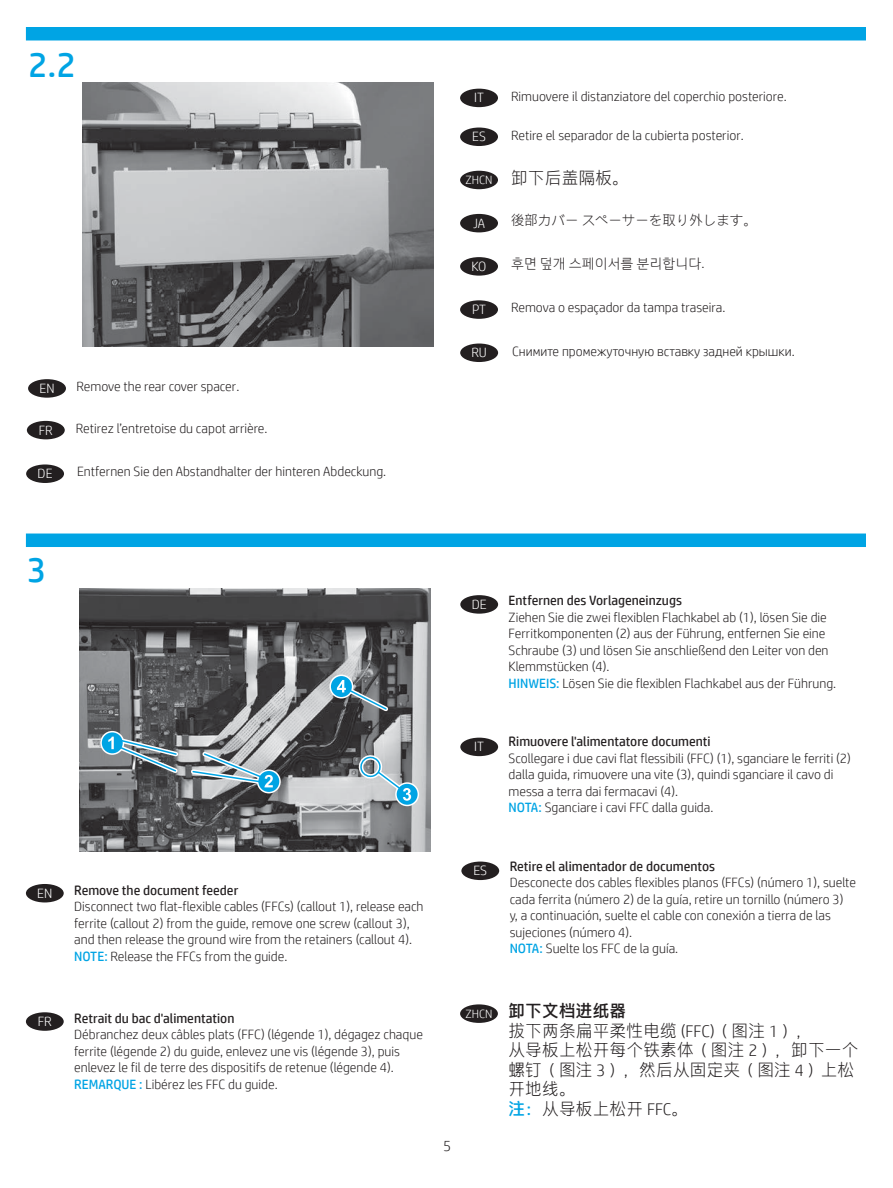
<style>
.page{position:relative;width:893px;height:1188px;background:#fff}
.page>*{position:absolute;margin:0;border:0;box-sizing:border-box;transform-origin:0 0}
.t1{font:36px "HP Simplified";color:#00a4e4}
.t2{font:300 16.8px/19.5px "HP Simplified Hans";color:#231f20}
.t3{font:300 15px "HP Simplified";color:#231f20}
.t4{font:300 13.5px/16.5px "HP Simplified";color:#231f20}
.t5{font:13.5px "HP Simplified";color:#231f20}
.t6{font:300 13.5px "HP Simplified";color:#fff}
.t7{font:300 13.5px "HP Simplified Jpan";color:#231f20}
.t8{font:300 13.5px "HP Simplified Hangeul";color:#231f20}
.t9{font:300 12px "HP Simplified";color:#fff}
.s1{font-weight:400;color:#00a4e4}
.s2{font-weight:400}
.s3{font-family:"HP Simplified"}
</style>
<div class="page">
<div style="left:26px;top:27px;width:840px;height:14px;background:#00a4e4"></div>
<img style="left:82px;top:83px;width:351px;height:263px">
<div style="left:26px;top:534px;width:840px;height:13px;background:#00a4e4"></div>
<img style="left:79px;top:588px;width:351px;height:263px">
<svg style="left:258px;top:770px;width:22px;height:23px"></svg>
<div style="left:257px;top:770px;width:24px;height:23px;border:2px solid #fff;border-radius:50%"></div>
<svg style="left:188px;top:748px;width:85px;height:39px;background:#99abb2"></svg>
<div style="left:396px;top:783px;width:22px;height:22px;background:#00a4e4;border-radius:50%"></div>
<div style="left:395px;top:782px;width:24px;height:24px;border:2px solid #fff;border-radius:50%"></div>
<svg style="left:357px;top:753px;width:54px;height:48px;background:#a2b6be"></svg>
<svg style="left:330px;top:675px;width:23px;height:23px"></svg>
<div style="left:329px;top:675px;width:24px;height:23px;border:2px solid #fff;border-radius:50%"></div>
<svg style="left:337px;top:680px;width:55px;height:35px;background:#5f727b"></svg>
<svg style="left:101px;top:732px;width:22px;height:22px"></svg>
<div style="left:100px;top:731px;width:24px;height:24px;border:2px solid #fff;border-radius:50%"></div>
<svg style="left:108px;top:735px;width:73px;height:42px;background:#70848d"></svg>
<div style="left:28px;top:379px;width:38px;height:19px;background:#231f20;border-radius:50%"></div>
<div style="left:26px;top:884px;width:38px;height:18px;background:#231f20;border-radius:50%"></div>
<div style="left:27px;top:421px;width:38px;height:18px;background:#231f20;border-radius:50%"></div>
<div style="left:26px;top:1012px;width:38px;height:19px;background:#231f20;border-radius:50%"></div>
<div style="left:26px;top:464px;width:38px;height:19px;background:#231f20;border-radius:50%"></div>
<div style="left:460px;top:595px;width:38px;height:19px;background:#231f20;border-radius:50%"></div>
<div style="left:460px;top:89px;width:38px;height:18px;background:#231f20;border-radius:50%"></div>
<div style="left:460px;top:738px;width:38px;height:18px;background:#231f20;border-radius:50%"></div>
<div style="left:460px;top:128px;width:38px;height:18px;background:#231f20;border-radius:50%"></div>
<div style="left:461px;top:862px;width:38px;height:18px;background:#231f20;border-radius:50%"></div>
<div style="left:460px;top:171px;width:38px;height:18px;background:#231f20;border-radius:50%"></div>
<div style="left:460px;top:1004px;width:38px;height:19px;background:#231f20;border-radius:50%"></div>
<div style="left:460px;top:214px;width:38px;height:18px;background:#231f20;border-radius:50%"></div>
<div style="left:460px;top:257px;width:38px;height:19px;background:#231f20;border-radius:50%"></div>
<div style="left:460px;top:300px;width:38px;height:19px;background:#231f20;border-radius:50%"></div>
<div style="left:460px;top:344px;width:38px;height:18px;background:#231f20;border-radius:50%"></div>
<h1 class="t1" style="left:28px;top:41px;width:49px">2.2</h1>
<p class="t6" style="left:40px;top:379px;width:17px">EN</p>
<p class="t4" style="left:76px;top:378px;width:164px">Remove the rear cover spacer.</p>
<p class="t6" style="left:39px;top:421px;width:15px">FR</p>
<p class="t4" style="left:76px;top:420px;width:193px">Retirez l’entretoise du capot arrière.</p>
<p class="t6" style="left:38px;top:465px;width:16px">DE</p>
<p class="t4" style="left:77px;top:463px;width:311px">Entfernen Sie den Abstandhalter der hinteren Abdeckung.</p>
<p class="t6" style="left:474px;top:89px;width:11px">IT</p>
<p class="t4" style="left:511px;top:87px;width:277px">Rimuovere il distanziatore del coperchio posteriore.</p>
<p class="t6" style="left:472px;top:128px;width:15px">ES</p>
<p class="t4" style="left:511px;top:126px;width:234px">Retire el separador de la cubierta posterior.</p>
<p class="t9" style="left:466px;top:172px;width:29px">ZHCN</p>
<p class="t2" style="left:511px;top:169px;width:120px">卸下后盖隔板。</p>
<p class="t6" style="left:473px;top:214px;width:13px">JA</p>
<p class="t7" style="left:511px;top:212px;width:247px">後部カバー スペーサーを取り外します。</p>
<p class="t6" style="left:472px;top:257px;width:16px">KO</p>
<p class="t8" style="left:511px;top:255px;width:195px">후면 덮개 스페이서를 분리합니다.</p>
<p class="t6" style="left:472px;top:301px;width:16px">PT</p>
<p class="t4" style="left:511px;top:299px;width:216px">Remova o espaçador da tampa traseira.</p>
<p class="t6" style="left:471px;top:344px;width:17px">RU</p>
<p class="t4" style="left:512px;top:342px;width:284px">Снимите промежуточную вставку задней крышки.</p>
<h1 class="t1" style="left:27px;top:546px;width:21px">3</h1>
<p class="t6" style="left:37px;top:884px;width:17px">EN</p>
<p class="t5" style="left:74px;top:881px;width:166px">Remove the document feeder</p>
<p class="t4" style="left:74px;top:898px;width:351px">Disconnect two flat-flexible cables (FFCs) (callout 1), release each ferrite (callout 2) from the guide, remove one screw (callout 3), and then release the ground wire from the retainers (callout 4).<br><span class="s1">NOTE:</span> Release the FFCs from the guide.</p>
<p class="t6" style="left:38px;top:1013px;width:16px">FR</p>
<p class="t5" style="left:74px;top:1009px;width:162px">Retrait du bac d'alimentation</p>
<p class="t4" style="left:74px;top:1026px;width:350px">Débranchez deux câbles plats (FFC) (légende 1), dégagez chaque ferrite (légende 2) du guide, enlevez une vis (légende 3), puis enlevez le fil de terre des dispositifs de retenue (légende 4).<br><span class="s1">REMARQUE :</span> Libérez les FFC du guide.</p>
<p class="t6" style="left:472px;top:595px;width:17px">DE</p>
<p class="t5" style="left:509px;top:592px;width:175px">Entfernen des Vorlageneinzugs</p>
<p class="t4" style="left:509px;top:608px;width:329px">Ziehen Sie die zwei flexiblen Flachkabel ab (1), lösen Sie die Ferritkomponenten (2) aus der Führung, entfernen Sie eine Schraube (3) und lösen Sie anschließend den Leiter von den Klemmstücken (4).<br><span class="s1">HINWEIS:</span> Lösen Sie die flexiblen Flachkabel aus der Führung.</p>
<p class="t6" style="left:474px;top:738px;width:11px">IT</p>
<p class="t5" style="left:509px;top:733px;width:204px">Rimuovere l'alimentatore documenti</p>
<p class="t4" style="left:509px;top:749px;width:344px">Scollegare i due cavi flat flessibili (FFC) (1), sganciare le ferriti (2) dalla guida, rimuovere una vite (3), quindi sganciare il cavo di messa a terra dai fermacavi (4).<br><span class="s1">NOTA:</span> Sganciare i cavi FFC dalla guida.</p>
<p class="t6" style="left:473px;top:862px;width:15px">ES</p>
<p class="t5" style="left:510px;top:857px;width:207px">Retire el alimentador de documentos</p>
<p class="t4" style="left:510px;top:874px;width:348px">Desconecte dos cables flexibles planos (FFCs) (número 1), suelte cada ferrita (número 2) de la guía, retire un tornillo (número 3)<br>y, a continuación, suelte el cable con conexión a tierra de las sujeciones (número 4).<br><span class="s1">NOTA:</span> Suelte los FFC de la guía.</p>
<p class="t9" style="left:465px;top:1006px;width:29px">ZHCN</p>
<p class="t3" style="left:443px;top:1136px;width:10px">5</p>
<p class="t2" style="left:508px;top:1001px;width:352px"><span class="s2">卸下文档进纸器<br></span>拔下两条扁平柔性电缆 <span class="s3">(FFC)</span>（图注 <span class="s3">1</span>），<br>从导板上松开每个铁素体（图注 <span class="s3">2</span>），卸下一个螺钉（图注 <span class="s3">3</span>），然后从固定夹（图注 <span class="s3">4</span>）上松开地线。<br><span class="s1">注：</span>从导板上松开 <span class="s3">FFC</span>。</p>
</div>
